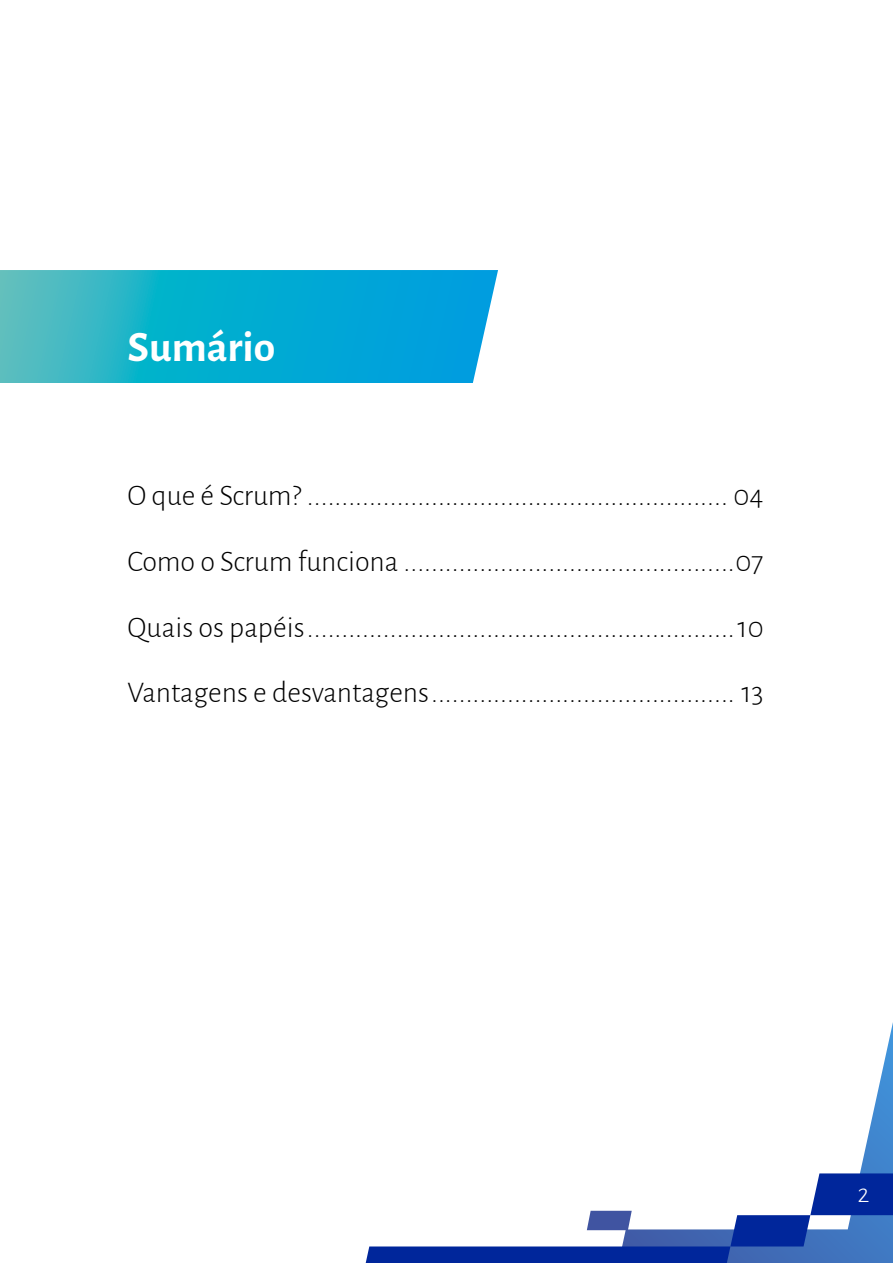
<style>
.page{position:relative;width:893px;height:1263px;background:#fff}
.page>*{position:absolute;margin:0;border:0;box-sizing:border-box;transform-origin:0 0}
.t1{font:700 43.5px "Alegreya Sans";color:#fff}
.t2{font:300 30px/65.7px "Alegreya Sans";color:#000;text-align:justify}
.t3{font:300 27px "Alegreya Sans";color:#fff}
</style>
<div class="page">
<svg style="left:0;top:270px;width:498px;height:113px;background:#18afd0"></svg>
<svg style="left:860px;top:1022px;width:33px;height:151px"></svg>
<svg style="left:366px;top:1173px;width:527px;height:90px"></svg>
<h1 class="t1" style="left:128px;top:315px;width:149px">Sumário</h1>
<p class="t2" style="left:128px;top:461px;width:638px">O que é Scrum? ............................................................. 04<br>Como o Scrum funciona ................................................07<br>Quais os papéis..............................................................10<br>Vantagens e desvantagens............................................ 13</p>
<p class="t3" style="left:858px;top:1175px;width:14px">2</p>
</div>
